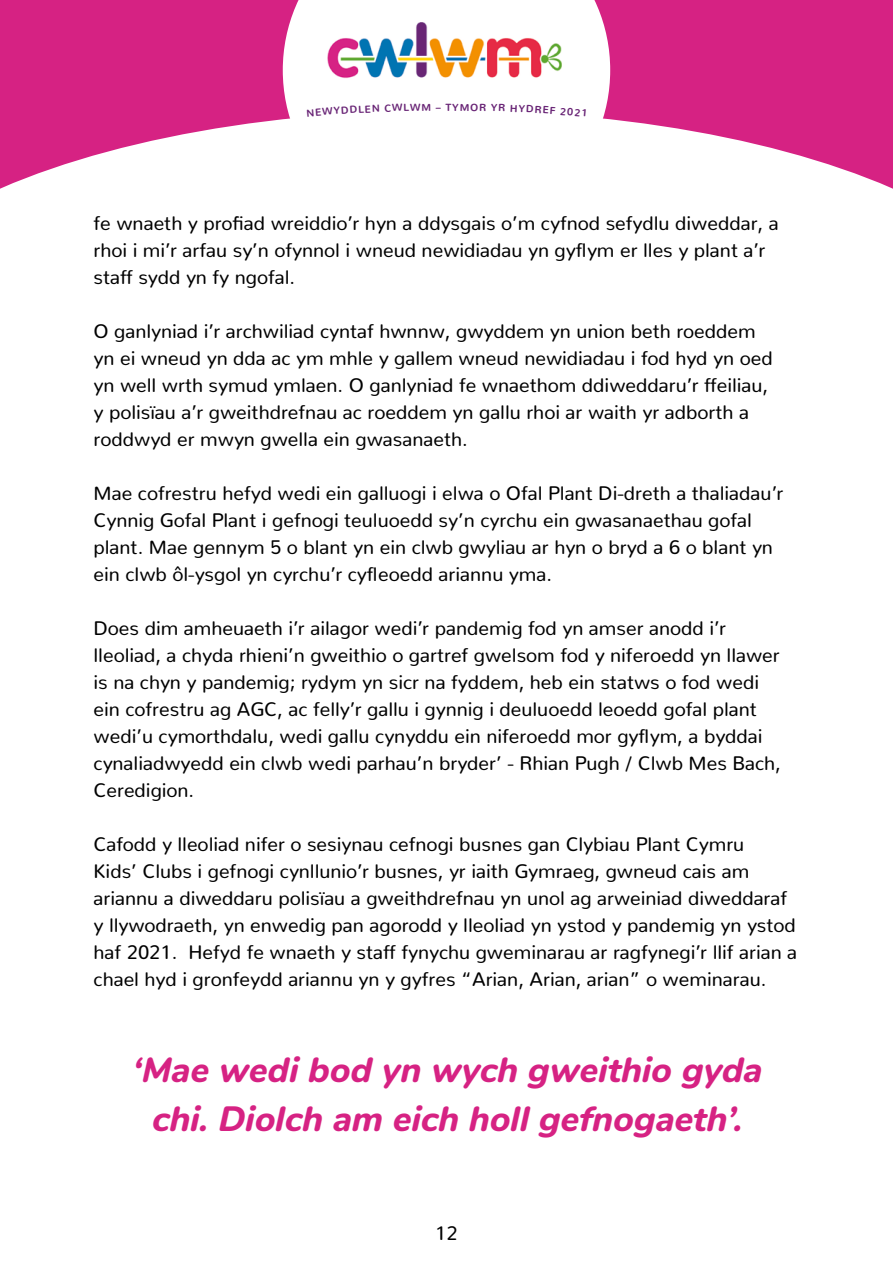
<style>
.page{position:relative;width:893px;height:1263px;background:#fff}
.page>*{position:absolute;margin:0;border:0;box-sizing:border-box;transform-origin:0 0}
.t1{font:italic 800 35.1px/48.6px "Nunito";color:#d62283;text-align:center}
.t2{font:19.5px/27px "Nunito";color:#000}
.t3{font:700 10.35px "Nunito";color:#692576}
</style>
<div class="page">
<svg style="left:0;top:0;width:893px;height:189px;fill:#d62283"></svg>
<svg style="left:283px;top:0;width:327px;height:189px"></svg>
<img style="left:309px;top:5px;width:271px;height:90px">
<svg style="left:307px;top:105px;width:64px;height:12px"></svg>
<svg style="left:410px;top:103px;width:20px;height:8px"></svg>
<svg style="left:461px;top:103px;width:125px;height:14px"></svg>
<p class="t3" style="left:372px;top:99px;width:39px;rotate:-2deg">N CWL</p>
<p class="t3" style="left:436px;top:98px;width:25px">– TY</p>
<p class="t2" style="left:94px;top:207px;width:687px">fe wnaeth y profiad wreiddio’r hyn a ddysgais o’m cyfnod sefydlu diweddar, a rhoi i mi’r arfau sy’n ofynnol i wneud newidiadau yn gyflym er lles y plant a’r staff sydd yn fy ngofal.</p>
<p class="t2" style="left:94px;top:315px;width:681px">O ganlyniad i’r archwiliad cyntaf hwnnw, gwyddem yn union beth roeddem yn ei wneud yn dda ac ym mhle y gallem wneud newidiadau i fod hyd yn oed yn well wrth symud ymlaen. O ganlyniad fe wnaethom ddiweddaru’r ffeiliau, y polisïau a’r gweithdrefnau ac roeddem yn gallu rhoi ar waith yr adborth a roddwyd er mwyn gwella ein gwasanaeth.</p>
<p class="t2" style="left:94px;top:477px;width:691px">Mae cofrestru hefyd wedi ein galluogi i elwa o Ofal Plant Di-dreth a thaliadau’r Cynnig Gofal Plant i gefnogi teuluoedd sy’n cyrchu ein gwasanaethau gofal plant. Mae gennym 5 o blant yn ein clwb gwyliau ar hyn o bryd a 6 o blant yn ein clwb ôl-ysgol yn cyrchu’r cyfleoedd ariannu yma.</p>
<p class="t2" style="left:94px;top:612px;width:689px">Does dim amheuaeth i’r ailagor wedi’r pandemig fod yn amser anodd i’r lleoliad, a chyda rhieni’n gweithio o gartref gwelsom fod y niferoedd yn llawer is na chyn y pandemig; rydym yn sicr na fyddem, heb ein statws o fod wedi ein cofrestru ag AGC, ac felly’r gallu i gynnig i deuluoedd leoedd gofal plant wedi’u cymorthdalu, wedi gallu cynyddu ein niferoedd mor gyflym, a byddai cynaliadwyedd ein clwb wedi parhau’n bryder’ - Rhian Pugh / Clwb Mes Bach, Ceredigion.</p>
<p class="t2" style="left:94px;top:828px;width:705px">Cafodd y lleoliad nifer o sesiynau cefnogi busnes gan Clybiau Plant Cymru<br>Kids’ Clubs i gefnogi cynllunio’r busnes, yr iaith Gymraeg, gwneud cais am ariannu a diweddaru polisïau a gweithdrefnau yn unol ag arweiniad diweddaraf y llywodraeth, yn enwedig pan agorodd y lleoliad yn ystod y pandemig yn ystod haf 2021. Hefyd fe wnaeth y staff fynychu gweminarau ar ragfynegi’r llif arian a chael hyd i gronfeydd ariannu yn y gyfres “Arian, Arian, arian” o weminarau.</p>
<h1 class="t1" style="left:132px;top:1043px;width:638px">‘Mae wedi bod yn wych gweithio gyda chi. Diolch am eich holl gefnogaeth’.</h1>
<p class="t2" style="left:435px;top:1217px;width:24px">12</p>
</div>
